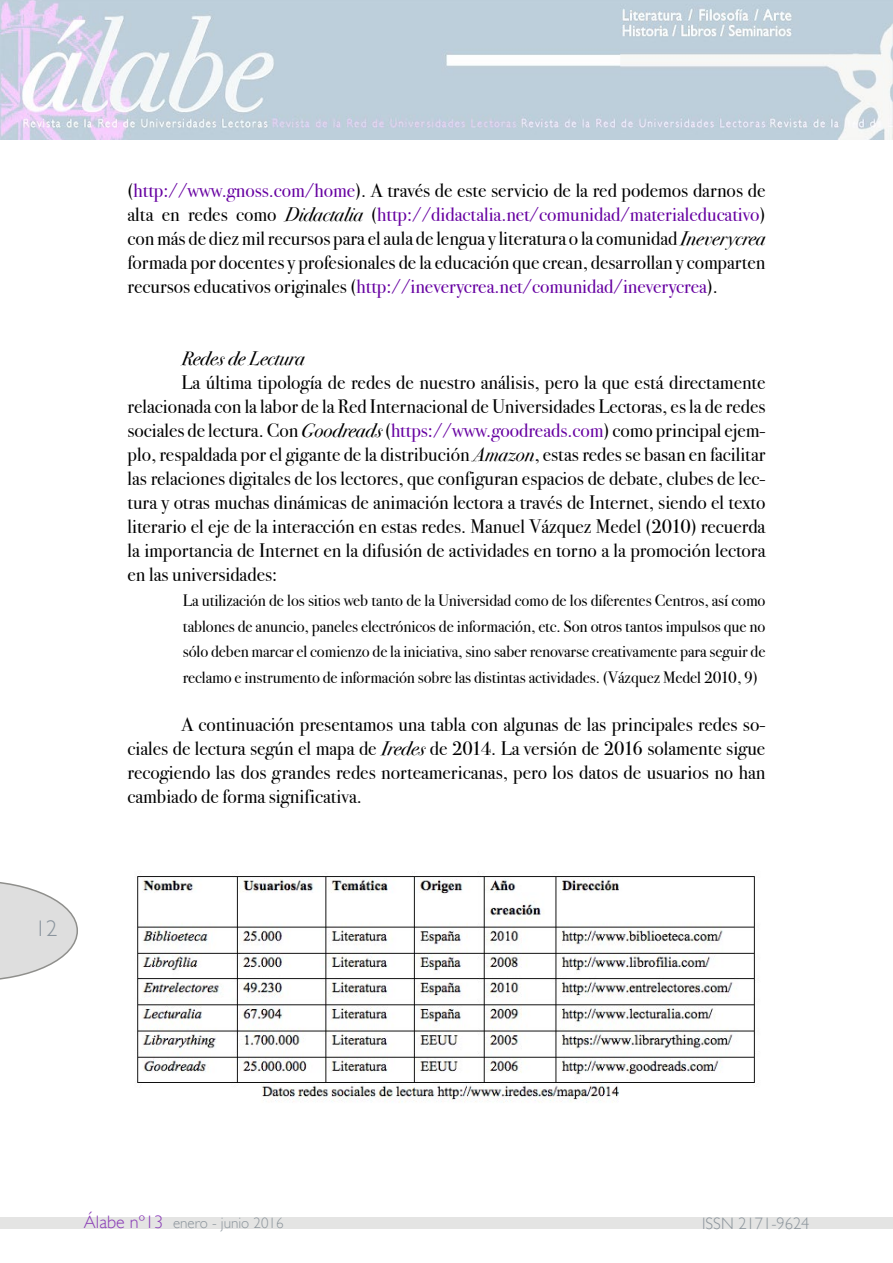
<style>
.page{position:relative;width:893px;height:1263px;background:#fff}
.page>*{position:absolute;margin:0;border:0;box-sizing:border-box;transform-origin:0 0}
.t1{font:300 22.5px "Gill Sans";color:#8a949d}
.t2{font:19.5px/24px "Bodoni Svty Two ITCTT Book";color:#000;text-align:justify}
.t3{font:19.5px "Bodoni Svty Two ITCTT Book Ita";color:#000}
.t4{font:16.5px/25.5px "Bodoni Svty Two ITCTT Book";letter-spacing:-.005em;color:#000;text-align:justify}
.t5{font:300 16.5px "Gill Sans";color:#8c959c}
.t6{font:300 15px "Gill Sans";color:#8c959c}
.s1{color:#6600a1}
.s2{font-family:"Bodoni Svty Two ITCTT Book Ita"}
.s3{font-size:18px;color:#893ab6}
</style>
<div class="page">
<svg style="left:0;top:882px;width:78px;height:98px"></svg>
<div style="left:0;top:1218px;width:893px;height:11px;background:#e4e4e3"></div>
<img style="left:0;top:0;width:893px;height:139px">
<img style="left:137px;top:872px;width:618px;height:231px">
<p class="t1" style="left:35px;top:915px;width:24px">12</p>
<p class="t2" style="left:128px;top:178px;width:639px">(<span class="s1">http://www.gnoss.com/home</span>). A través de este servicio de la red podemos darnos de alta en redes como <span class="s2">Didactalia</span> (<span class="s1">http://didactalia.net/comunidad/materialeducativo</span>) con más de diez mil recursos para el aula de lengua y literatura o la comunidad <span class="s2">Ineverycrea </span>formada por docentes y profesionales de la educación que crean, desarrollan y comparten recursos educativos originales (<span class="s1">http://ineverycrea.net/comunidad/ineverycrea</span>).</p>
<p class="t3" style="left:182px;top:346px;width:125px">Redes de Lectura</p>
<p class="t2" style="left:128px;top:370px;width:639px;text-indent:54px">La última tipología de redes de nuestro análisis, pero la que está directamente relacionada con la labor de la Red Internacional de Universidades Lectoras, es la de redes sociales de lectura. Con <span class="s2">Goodreads</span> (<span class="s1">https://www.goodreads.com</span>) como principal ejem&shy;plo, respaldada por el gigante de la distribución <span class="s2">Amazon</span>, estas redes se basan en facilitar las relaciones digitales de los lectores, que configuran espacios de debate, clubes de lec&shy;tura y otras muchas dinámicas de animación lectora a través de Internet, siendo el texto literario el eje de la interacción en estas redes. Manuel Vázquez Medel (2010) recuerda la importancia de Internet en la difusión de actividades en torno a la promoción lectora en las universidades:</p>
<p class="t4" style="left:183px;top:588px;width:584px">La utilización de los sitios web tanto de la Universidad como de los diferentes Centros, así como tablones de anuncio, paneles electrónicos de información, etc. Son otros tantos impulsos que no sólo deben marcar el comienzo de la iniciativa, sino saber renovarse creativamente para seguir de reclamo e instrumento de información sobre las distintas actividades. (Vázquez Medel 2010, 9)</p>
<p class="t2" style="left:128px;top:712px;width:639px;text-indent:54px">A continuación presentamos una tabla con algunas de las principales redes so&shy;ciales de lectura según el mapa de <span class="s2">Iredes</span> de 2014. La versión de 2016 solamente sigue recogiendo las dos grandes redes norteamericanas, pero los datos de usuarios no han cambiado de forma significativa.</p>
<p class="t6" style="left:84px;top:1214px;width:201px"><span class="s3">Álabe nº13</span> enero - junio 2016</p>
<p class="t5" style="left:702px;top:1214px;width:109px">ISSN 2171-9624</p>
</div>
